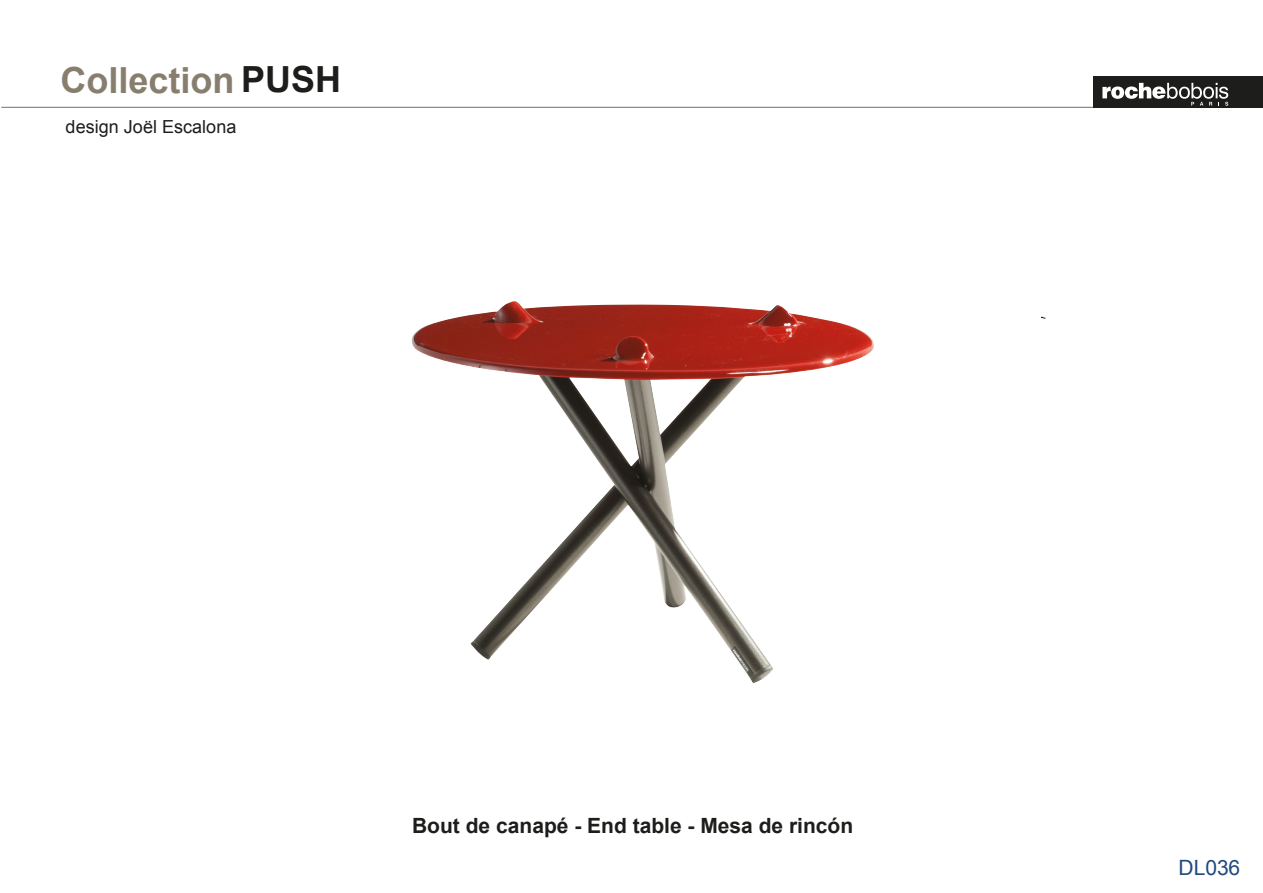
<style>
.page{position:relative;width:1263px;height:893px;background:#fff}
.page>*{position:absolute;margin:0;border:0;box-sizing:border-box;transform-origin:0 0}
.t1{font:700 36px "Arial";color:#877e6e}
.t2{font:700 21px "Arial";color:#1d1d1b}
.t3{font:21px "Arial";letter-spacing:-.005em;color:#21497e}
.t4{font:18px "Arial";color:#1d1d1b}
.s1{color:#1d1d1b}
</style>
<div class="page">
<hr style="left:1px;top:107px;width:1261px;height:1px;background:#877e6e">
<div style="left:1093px;top:76px;width:170px;height:32px;background:#1d1d1b"></div>
<svg style="left:1102px;top:83px;width:126px;height:23px"></svg>
<img style="left:411px;top:301px;width:463px;height:382px">
<h1 class="t1" style="left:60px;top:57px;width:282px">Collection <span class="s1">PUSH</span></h1>
<p class="t4" style="left:66px;top:115px;width:172px">design Joël Escalona</p>
<p class="t2" style="left:412px;top:812px;width:443px">Bout de canapé - End table - Mesa de rincón</p>
<p class="t3" style="left:1178px;top:854px;width:63px">DL036</p>
</div>
